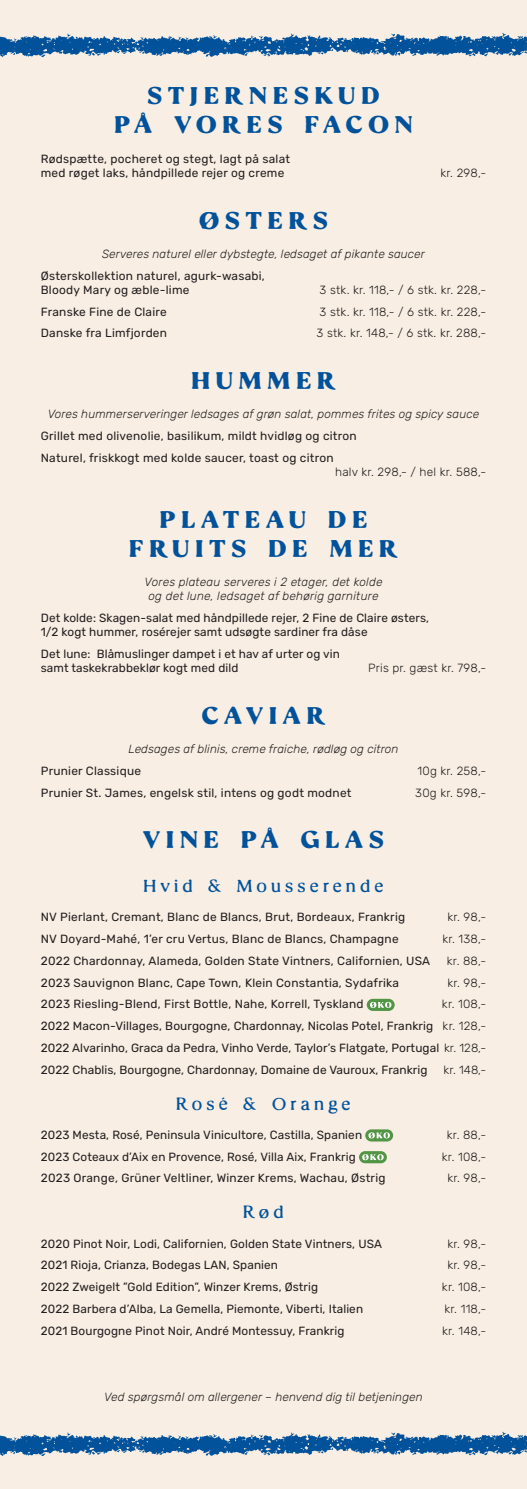
<style>
.page{position:relative;width:527px;height:1489px;background:#fff}
.page>*{position:absolute;margin:0;border:0;box-sizing:border-box;transform-origin:0 0}
.t1{font:700 24.25px/29.1px "BN Cringe Serif";letter-spacing:.25em;color:#01529a;text-align:center;scale:1.1 1}
.t2{font:300 17.5px "BN Cringe Serif";letter-spacing:.25em;color:#01529a;scale:1.1 1}
.t3{font:11.88px/14.2px "Rubik";letter-spacing:.01em;color:#231f20}
.t4{font:italic 300 11.88px/14.2px "Rubik";letter-spacing:.01em;color:#231f20;text-align:center}
.t5{font:300 11.88px "Rubik";letter-spacing:.02em;color:#231f20}
.s1{font-weight:300}
</style>
<div class="page">
<div style="left:0;top:0;width:526px;height:1488px;background:#f8eee3"></div>
<svg style="left:0;top:1431px;width:526px;height:24px"></svg>
<svg style="left:0;top:33px;width:526px;height:24px"></svg>
<svg style="left:366px;top:998px;width:28px;height:12px"></svg>
<svg style="left:369px;top:1001px;width:22px;height:6px"></svg>
<svg style="left:365px;top:1129px;width:28px;height:12px"></svg>
<svg style="left:368px;top:1132px;width:21px;height:6px"></svg>
<svg style="left:358px;top:1151px;width:28px;height:12px"></svg>
<svg style="left:362px;top:1153px;width:21px;height:7px"></svg>
<h1 class="t1" style="left:115px;top:81px;width:271px">STJERNESKUD<br>PÅ VORES FACON</h1>
<p class="t3" style="left:41px;top:152px;width:250px">Rødspætte, pocheret og stegt, lagt på salat med røget laks, håndpillede rejer og creme</p>
<p class="t5" style="left:440px;top:166px;width:47px">kr. 298,-</p>
<h1 class="t1" style="left:199px;top:206px;width:118px">ØSTERS</h1>
<p class="t4" style="left:102px;top:247px;width:324px">Serveres naturel eller dybstegte, ledsaget af pikante saucer</p>
<p class="t3" style="left:41px;top:269px;width:225px">Østerskollektion naturel, agurk-wasabi,<br>Bloody Mary og æble-lime</p>
<p class="t5" style="left:319px;top:283px;width:168px">3 stk. kr. 118,- / 6 stk. kr. 228,-</p>
<p class="t3" style="left:41px;top:305px;width:127px">Franske Fine de Claire</p>
<p class="t5" style="left:319px;top:305px;width:168px">3 stk. kr. 118,- / 6 stk. kr. 228,-</p>
<p class="t3" style="left:41px;top:326px;width:128px">Danske fra Limfjorden</p>
<p class="t5" style="left:316px;top:326px;width:171px">3 stk. kr. 148,- / 6 stk. kr. 288,-</p>
<h1 class="t1" style="left:191px;top:366px;width:68px">HUMM</h1>
<h1 class="t1" style="left:296px;top:366px;width:37px">ER</h1>
<p class="t4" style="left:48px;top:407px;width:432px">Vores hummerserveringer ledsages af grøn salat, pommes frites og spicy sauce</p>
<p class="t3" style="left:41px;top:425px;width:317px;line-height:21.8px">Grillet med olivenolie, basilikum, mildt hvidløg og citron<br>Naturel, friskkogt med kolde saucer, toast og citron</p>
<p class="t5" style="left:335px;top:465px;width:152px">halv kr. 298,- / hel kr. 588,-</p>
<h1 class="t1" style="left:129px;top:505px;width:245px">PLATEAU DE<br>FRUITS DE MER</h1>
<p class="t4" style="left:144px;top:575px;width:239px">Vores plateau serveres i 2 etager, det kolde og det lune, ledsaget af behørig garniture</p>
<p class="t3" style="left:41px;top:611px;width:389px">Det kolde: Skagen-salat med håndpillede rejer, 2 Fine de Claire østers,<br>1/2 kogt hummer, rosérejer samt udsøgte sardiner fra dåse</p>
<p class="t3" style="left:41px;top:647px;width:300px">Det lune: Blåmuslinger dampet i et hav af urter og vin samt taskekrabbeklør kogt med dild</p>
<p class="t5" style="left:367px;top:661px;width:119px">Pris pr. gæst kr. 798,-</p>
<h1 class="t1" style="left:202px;top:701px;width:113px">CA VIAR</h1>
<p class="t4" style="left:128px;top:742px;width:271px">Ledsages af blinis, creme fraiche, rødløg og citron</p>
<p class="t3" style="left:41px;top:764px;width:102px">Prunier Classique</p>
<p class="t5" style="left:417px;top:764px;width:70px">10g kr. 258,-</p>
<p class="t3" style="left:41px;top:785px;width:312px">Prunier St. James, engelsk stil, intens og godt modnet</p>
<p class="t5" style="left:415px;top:786px;width:72px">30g kr. 598,-</p>
<h1 class="t1" style="left:143px;top:825px;width:219px">VINE PÅ GLA S</h1>
<h2 class="t2" style="left:144px;top:876px;width:219px">Hvid &amp; Mousserende</h2>
<p class="t3" style="left:41px;top:910px;width:365px">NV Pierlant, Cremant, Blanc de Blancs, Brut, Bordeaux, Frankrig</p>
<p class="t5" style="left:447px;top:910px;width:40px">kr. 98,-</p>
<p class="t3" style="left:41px;top:932px;width:359px">NV Doyard-Mahé, 1’er cru Vertus, Blanc de Blancs, Champagne</p>
<p class="t5" style="left:442px;top:932px;width:45px">kr. 138,-</p>
<p class="t3" style="left:41px;top:953px;width:390px">2022 Chardonnay, Alameda, Golden State Vintners, Californien, USA</p>
<p class="t5" style="left:446px;top:953px;width:41px">kr. 88,-</p>
<p class="t3" style="left:41px;top:975px;width:359px">2023 Sauvignon Blanc, Cape Town, Klein Constantia, Sydafrika</p>
<p class="t5" style="left:447px;top:975px;width:40px">kr. 98,-</p>
<p class="t3" style="left:41px;top:997px;width:324px">2023 Riesling-Blend, First Bottle, Nahe, Korrell, Tyskland</p>
<p class="t3" style="left:41px;top:993px;width:446px;line-height:21.8px;text-align:justify;text-indent:401px"><span class="s1">kr. 108,- </span>2022 Macon-Villages, Bourgogne, Chardonnay, Nicolas Potel, Frankrig <span class="s1">kr. 128,- </span>2022 Alvarinho, Graca da Pedra, Vinho Verde, Taylor’s Flatgate, Portugal <span class="s1">kr. 128,- </span>2022 Chablis, Bourgogne, Chardonnay, Domaine de Vauroux, Frankrig</p>
<p class="t5" style="left:443px;top:1062px;width:44px">kr. 148,-</p>
<h2 class="t2" style="left:176px;top:1094px;width:159px">Rosé &amp; Orange</h2>
<p class="t3" style="left:41px;top:1127px;width:322px">2023 Mesta, Rosé, Peninsula Vinicultore, Castilla, Spanien</p>
<p class="t5" style="left:446px;top:1127px;width:41px">kr. 88,-</p>
<p class="t3" style="left:41px;top:1149px;width:316px">2023 Coteaux d’Aix en Provence, Rosé, Villa Aix, Frankrig</p>
<p class="t5" style="left:441px;top:1149px;width:46px">kr. 108,-</p>
<p class="t3" style="left:41px;top:1171px;width:346px">2023 Orange, Grüner Veltliner, Winzer Krems, Wachau, Østrig</p>
<p class="t5" style="left:447px;top:1171px;width:40px">kr. 98,-</p>
<h2 class="t2" style="left:243px;top:1203px;width:38px">Rød</h2>
<p class="t3" style="left:41px;top:1236px;width:342px">2020 Pinot Noir, Lodi, Californien, Golden State Vintners, USA</p>
<p class="t5" style="left:447px;top:1236px;width:40px">kr. 98,-</p>
<p class="t3" style="left:41px;top:1258px;width:238px">2021 Rioja, Crianza, Bodegas LAN, Spanien</p>
<p class="t5" style="left:447px;top:1258px;width:40px">kr. 98,-</p>
<p class="t3" style="left:41px;top:1280px;width:278px">2022 Zweigelt ”Gold Edition”, Winzer Krems, Østrig</p>
<p class="t5" style="left:441px;top:1280px;width:46px">kr. 108,-</p>
<p class="t3" style="left:41px;top:1301px;width:323px">2022 Barbera d’Alba, La Gemella, Piemonte, Viberti, Italien</p>
<p class="t5" style="left:444px;top:1301px;width:43px">kr. 118,-</p>
<p class="t3" style="left:41px;top:1323px;width:305px">2021 Bourgogne Pinot Noir, André Montessuy, Frankrig</p>
<p class="t5" style="left:442px;top:1323px;width:45px">kr. 148,-</p>
<p class="t4" style="left:104px;top:1389px;width:320px">Ved spørgsmål om allergener – henvend dig til betjeningen</p>
</div>
